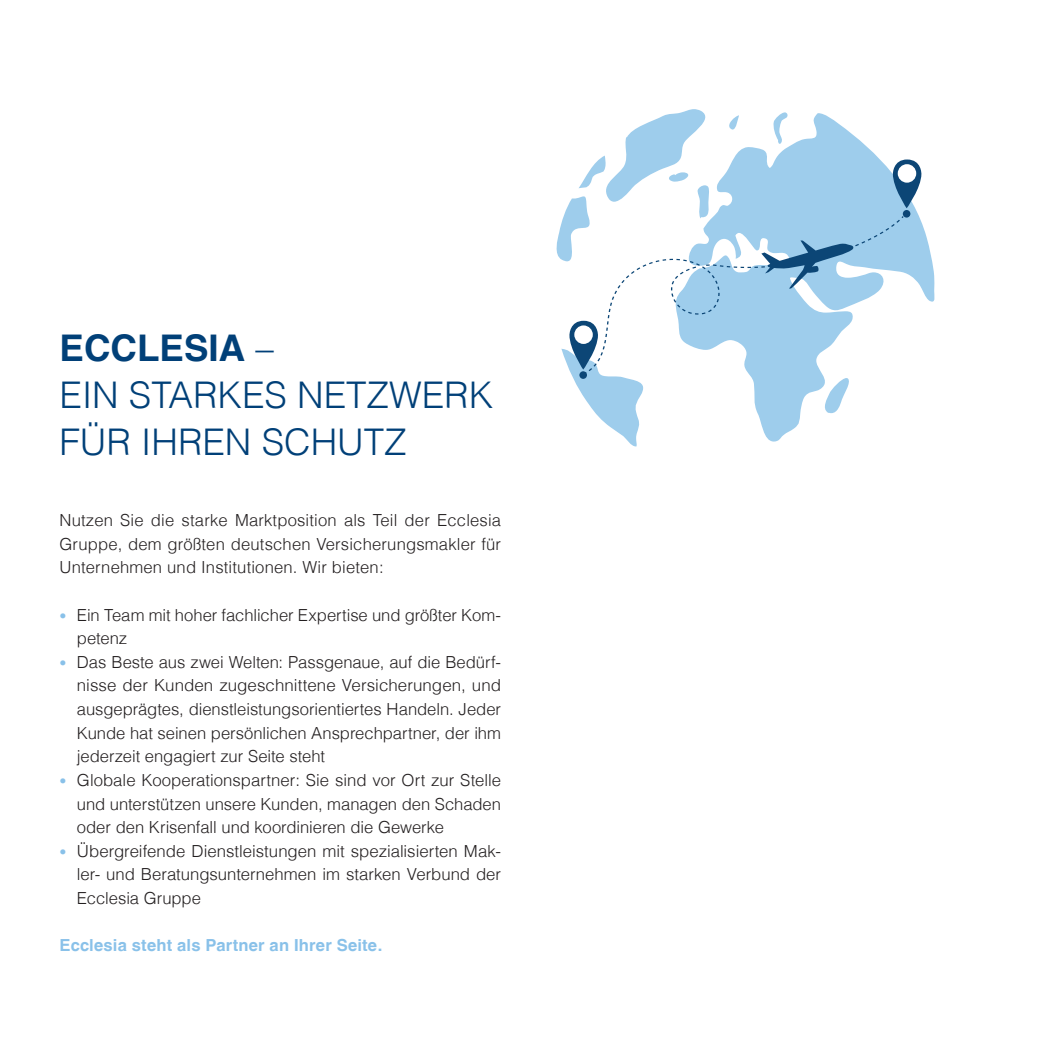
<style>
.page{position:relative;width:1042px;height:1042px;background:#fff}
.page>*{position:absolute;margin:0;border:0;box-sizing:border-box;transform-origin:0 0}
.t1{font:300 36.75px/47.2px "Helvetica LT";color:#014078}
.t2{font:300 16.62px/23.6px "Helvetica LT";color:#231f20;text-align:justify}
.t3{font:700 16.62px "Helvetica LT";letter-spacing:.01em;color:#89c1e9}
.s1{font-weight:700}
.s2{font-size:14px;color:#89c1e9}
</style>
<div class="page">
<svg style="left:561px;top:348px;width:83px;height:98px"></svg>
<svg style="left:715px;top:113px;width:220px;height:328px"></svg>
<svg style="left:821px;top:378px;width:31px;height:35px"></svg>
<svg style="left:772px;top:112px;width:16px;height:32px"></svg>
<svg style="left:726px;top:115px;width:13px;height:15px"></svg>
<svg style="left:556px;top:109px;width:159px;height:152px"></svg>
<svg style="left:569px;top:321px;width:29px;height:48px"></svg>
<div style="left:574px;top:325px;width:19px;height:19px;background:#fff;border-radius:50%"></div>
<div style="left:579px;top:371px;width:8px;height:8px;background:#0c4676;border-radius:50%"></div>
<svg style="left:893px;top:159px;width:28px;height:49px"></svg>
<div style="left:897px;top:164px;width:19px;height:19px;background:#fff;border-radius:50%"></div>
<div style="left:903px;top:210px;width:7px;height:8px;background:#0c4676;border-radius:50%"></div>
<svg style="left:583px;top:220px;width:317px;height:155px"></svg>
<svg style="left:761px;top:240px;width:93px;height:49px;background:#85b0cf"></svg>
<h1 class="t1" style="left:60px;top:323px;width:435px"><span class="s1">ECCLESIA</span> –<br>EIN STARKES NETZWERK<br>FÜR IHREN SCHUTZ</h1>
<p class="t2" style="left:60px;top:508px;width:443px">Nutzen Sie die starke Marktposition als Teil der Ecclesia Gruppe, dem größten deutschen Versicherungsmakler fü r Unternehmen und Institutionen. Wir bieten:</p>
<p class="t2" style="left:77px;top:603px;width:426px;text-indent:-17px"><span class="s2">•</span> Ein Team mit hoher fachlicher Expertise und größter Kom&shy;petenz</p>
<p class="t2" style="left:77px;top:650px;width:426px;text-indent:-17px"><span class="s2">•</span> Das Beste aus zwei Welten: Passgenaue, auf die Bedürf&shy;nisse der Kunden zugeschnittene Versicherungen, und ausgeprägtes, dienstleistungsorientiertes Handeln. Jeder Kunde hat seinen persönlichen Ansprechpartner, der ihm jederzeit engagiert zur Seite steht</p>
<p class="t2" style="left:77px;top:768px;width:426px;text-indent:-17px"><span class="s2">•</span> Globale Kooperationspartner: Sie sind vor Ort zur Stelle und unterstützen unsere Kunden, managen den Schaden oder den Krisenfall und koordinieren die Gewerke</p>
<p class="t2" style="left:77px;top:839px;width:426px;text-indent:-17px"><span class="s2">•</span> Übergreifende Dienstleistungen mit spezialisierten Mak&shy;ler- und Beratungsunternehmen im starken Verbund der Ecclesia Gruppe</p>
<p class="t3" style="left:60px;top:935px;width:324px">Ecclesia steht als Partner an Ihrer Seite.</p>
</div>
